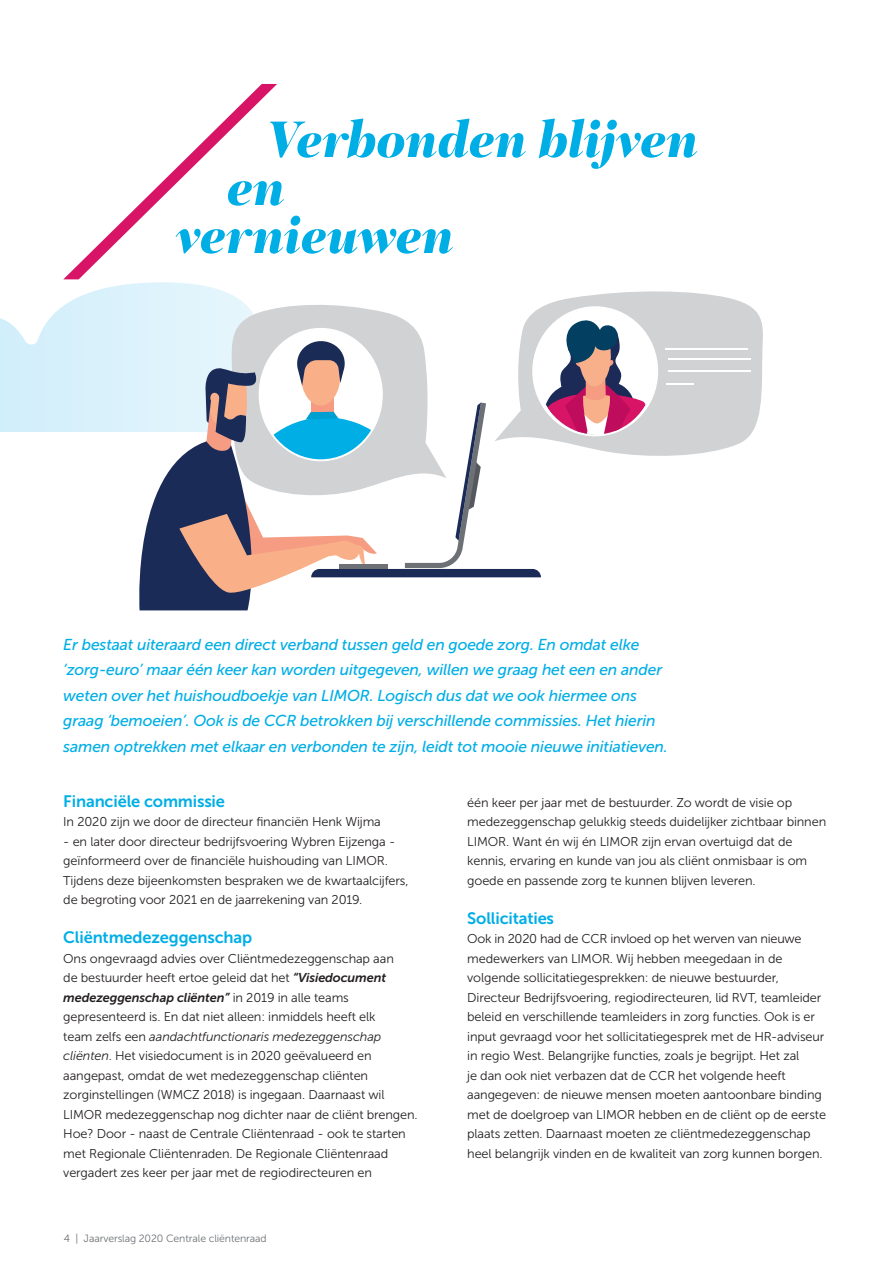
<style>
.page{position:relative;width:893px;height:1263px;background:#fff}
.page>*{position:absolute;margin:0;border:0;box-sizing:border-box;transform-origin:0 0}
.t1{font:italic 900 52.5px "PF Regal Display Pro";letter-spacing:-.01em;color:#00aee6}
.t2{font:16.5px "Museo Sans 700";letter-spacing:-.01em;color:#00aee6}
.t3{font:italic 15.75px/25.5px "Museo Sans 500";letter-spacing:-.01em;color:#00aee6}
.t4{font:12.75px/19.5px "Museo Sans 300";letter-spacing:-.01em;color:#231f20}
.t5{font:italic 12.75px "Museo Sans 700";letter-spacing:-.01em;color:#231f20}
.t6{font:10.5px "Museo Sans 300";letter-spacing:-.01em;color:#6d7175}
.s1{font-family:"Museo Sans 700";font-style:italic}
.s2{font-family:"Museo Sans 300";font-style:normal}
.s3{font-style:italic}
</style>
<div class="page">
<svg style="left:0;top:282px;width:241px;height:150px"></svg>
<svg style="left:558px;top:291px;width:205px;height:165px;background:#d6d7d9"></svg>
<hr style="left:665px;top:348px;width:82px;height:1px;background:#fff">
<hr style="left:668px;top:358px;width:83px;height:2px;background:#fff">
<hr style="left:668px;top:370px;width:83px;height:2px;background:#fff">
<hr style="left:666px;top:383px;width:28px;height:2px;background:#fff">
<svg style="left:135px;top:301px;width:516px;height:309px"></svg>
<svg style="left:63px;top:84px;width:214px;height:195px"></svg>
<h1 class="t1" style="left:267px;top:107px;width:433px">Verbonden blijven</h1>
<h1 class="t1" style="left:226px;top:155px;width:60px">en</h1>
<h1 class="t1" style="left:175px;top:203px;width:280px">vernieuwen</h1>
<p class="t3" style="left:63px;top:631px;width:606px">Er bestaat uiteraard een direct verband tussen geld en goede zorg. En omdat elke ‘zorg-euro’ maar één keer kan worden uitgegeven, willen we graag het een en ander weten over het huishoudboekje van LIMOR. Logisch dus dat we ook hiermee ons graag ‘bemoeien’. Ook is de CCR betrokken bij verschillende commissies. Het hierin samen optrekken met elkaar en verbonden te zijn, leidt tot mooie nieuwe initiatieven.</p>
<p class="t2" style="left:63px;top:792px;width:163px">Financiële commissie</p>
<p class="t4" style="left:63px;top:812px;width:319px">In 2020 zijn we door de directeur financiën Henk Wijma</p>
<p class="t4" style="left:63px;top:831px;width:347px">- en later door directeur bedrijfsvoering Wybren Eijzenga - geïnformeerd over de financiële huishouding van LIMOR.<br>Tijdens deze bijeenkomsten bespraken we de kwartaalcijfers, de begroting voor 2021 en de jaarrekening van 2019.</p>
<p class="t2" style="left:63px;top:928px;width:190px">Cliëntmedezeggenschap</p>
<p class="t4" style="left:63px;top:948px;width:332px">Ons ongevraagd advies over Cliëntmedezeggenschap aan de bestuurder heeft ertoe geleid dat het <span class="s1">“Visiedocument</span></p>
<p class="t5" style="left:63px;top:990px;width:287px">medezeggenschap cliënten” <span class="s2">in 2019 in alle teams</span></p>
<p class="t4" style="left:63px;top:1007px;width:356px">gepresenteerd is. En dat niet alleen: inmiddels heeft elk<br>team zelfs een <span class="s3">aandachtfunctionaris medezeggenschap cliënten</span>. Het visiedocument is in 2020 geëvalueerd en aangepast, omdat de wet medezeggenschap cliënten zorginstellingen (WMCZ 2018) is ingegaan. Daarnaast wil LIMOR medezeggenschap nog dichter naar de cliënt brengen.<br>Hoe? Door - naast de Centrale Cliëntenraad - ook te starten met Regionale Cliëntenraden. De Regionale Cliëntenraad vergadert zes keer per jaar met de regiodirecteuren en</p>
<p class="t6" style="left:64px;top:1232px;width:205px">4 | Jaarverslag 2020 Centrale cliëntenraad</p>
<p class="t4" style="left:467px;top:792px;width:360px">één keer per jaar met de bestuurder. Zo wordt de visie op medezeggenschap gelukkig steeds duidelijker zichtbaar binnen LIMOR. Want én wij én LIMOR zijn ervan overtuigd dat de kennis, ervaring en kunde van jou als cliënt onmisbaar is om goede en passende zorg te kunnen blijven leveren.</p>
<p class="t2" style="left:467px;top:909px;width:88px">Sollicitaties</p>
<p class="t4" style="left:467px;top:929px;width:360px">Ook in 2020 had de CCR invloed op het werven van nieuwe medewerkers van LIMOR. Wij hebben meegedaan in de volgende sollicitatiegesprekken: de nieuwe bestuurder, Directeur Bedrijfsvoering, regiodirecteuren, lid RVT, teamleider beleid en verschillende teamleiders in zorg functies. Ook is er input gevraagd voor het sollicitatiegesprek met de HR-adviseur in regio West. Belangrijke functies, zoals je begrijpt. Het zal<br>je dan ook niet verbazen dat de CCR het volgende heeft aangegeven: de nieuwe mensen moeten aantoonbare binding met de doelgroep van LIMOR hebben en de cliënt op de eerste plaats zetten. Daarnaast moeten ze cliëntmedezeggenschap heel belangrijk vinden en de kwaliteit van zorg kunnen borgen.</p>
</div>
